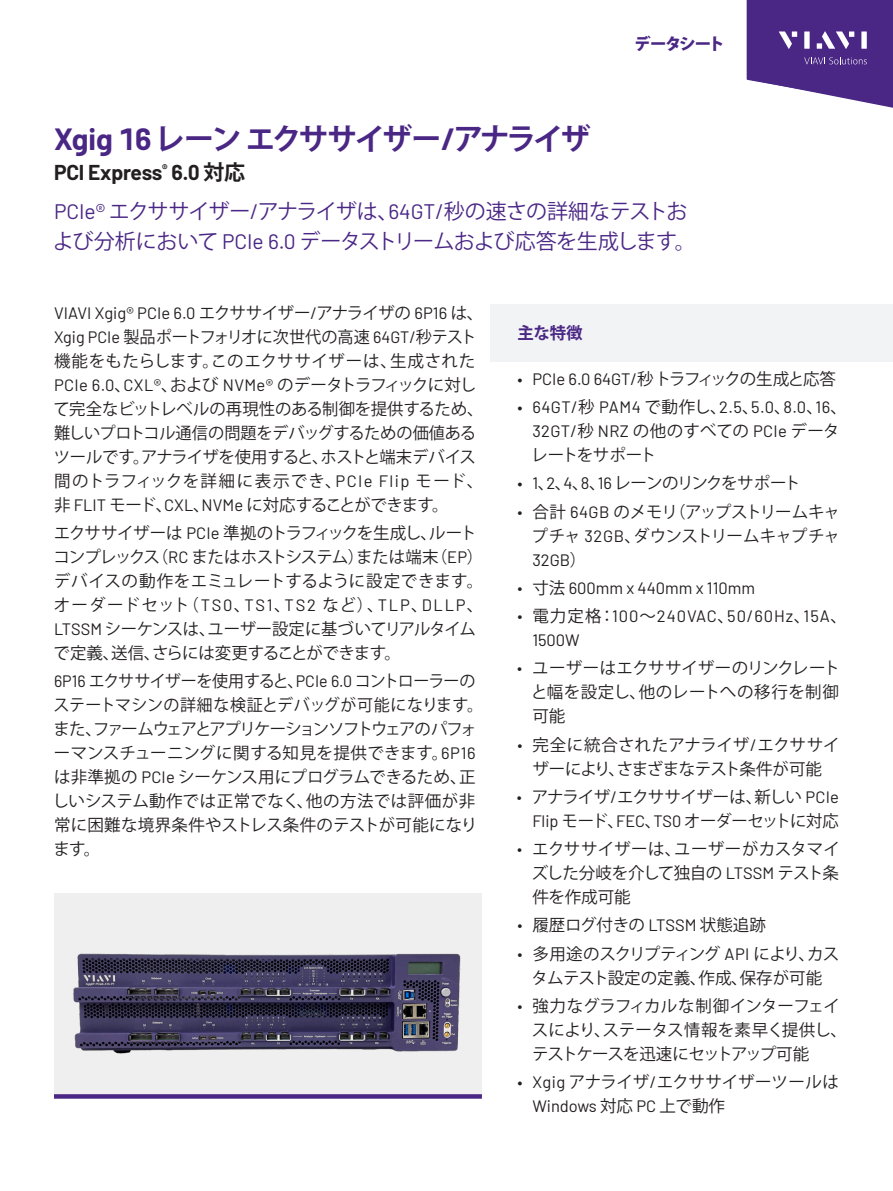
<style>
.page{position:relative;width:893px;height:1191px;background:#fff}
.page>*{position:absolute;margin:0;border:0;box-sizing:border-box;transform-origin:0 0}
.H1_Sub-Brand_20_24{font:700 30px "Koz Go Pro";letter-spacing:-.09em;color:#4a2785}
.Intro___Call_Out{font:21px/30px "Koz Go Pro";letter-spacing:-.04em;color:#4a2785}
.H2_Product_Name_14_20{font:700 21px "Barlow";letter-spacing:-.01em;color:#231f20}
.Body_Copy{font:16.5px/24px "Koz Go Pro";letter-spacing:-.015em;color:#231f20}
.t1{font:16.5px/24px "Barlow";letter-spacing:.015em;color:#231f20}
.Body_Copy-2{font:16.5px/24px "Koz Go Pro";letter-spacing:-.04em;color:#231f20;text-align:right}
.t2{font:16.5px/24px "Barlow";letter-spacing:.055em;color:#231f20}
.Body_Copy-3{font:16.5px "Koz Go Pro";letter-spacing:-.06em;color:#231f20}
.t3{font:800 16.5px "Koz Go Pro";letter-spacing:-.09em;color:#4a2785}
.FB_-_H1_Features_Heading{font:700 16.5px "Koz Go Pro";color:#4a2785}
.s1{font-family:"Barlow"}
.s2{font-family:"Koz Go Pro"}
</style>
<div class="page">
<div style="left:490px;top:304px;width:403px;height:57px;background:#f2f3f4"></div>
<svg style="left:747px;top:0;width:146px;height:108px"></svg>
<div style="left:54px;top:893px;width:428px;height:204px;background:#efeff0"></div>
<img style="left:73px;top:953px;width:388px;height:101px">
<svg style="left:54px;top:1094px;width:428px;height:4px;background:#52318a"></svg>
<p class="t3" style="left:634px;top:33px;width:92px">データシート</p>
<p class="H1_Sub-Brand_20_24" style="left:54px;top:120px;width:538px"><span class="s1">Xgig 16</span> レーンエクササイザー<span class="s1">/</span>アナライザ</p>
<p class="H2_Product_Name_14_20" style="left:54px;top:157px;width:193px">PCI Express<sup>®</sup> 6.0 <span class="s2">対応</span></p>
<p class="Intro___Call_Out" style="left:53px;top:197px;width:644px"><span class="s1">PCIe®</span> エクササイザー<span class="s1">/</span>アナライザは、<span class="s1">64GT/</span>秒の速さの詳細なテストおよび分析において <span class="s1">PCIe 6.0</span> データストリームおよび応答を生成します。</p>
<p class="Body_Copy" style="left:54px;top:301px;width:431px"><span class="s1">VIAVI Xgig® PCIe 6.0</span> エクササイザー<span class="s1">/</span>アナライザの <span class="s1">6P16</span> は、<span class="s1">Xgig PCIe</span> 製品ポートフォリオに次世代の高速 <span class="s1">64GT/</span>秒テスト機能をもたらします。このエクササイザーは、生成された<span class="s1">PCIe 6.0</span>、<span class="s1">CXL®</span>、および <span class="s1">NVMe®</span> のデータトラフィックに対して完全なビットレベルの再現性のある制御を提供するため、難しいプロトコル通信の問題をデバッグするための価値あるツールです。アナライザを使用すると、ホストと端末デバイス間のトラフィックを詳細に表示でき、<span class="s1">PCIe Flip</span> モード、非 <span class="s1">FLIT</span> モード、<span class="s1">CXL</span>、<span class="s1">NVMe</span> に対応することができます。</p>
<p class="Body_Copy" style="left:53px;top:521px;width:432px">エクササイザーは <span class="s1">PCIe</span> 準拠のトラフィックを生成し、ルートコンプレックス（<span class="s1">RC</span> またはホストシステム）または端末（<span class="s1">EP</span>）デバイスの動作をエミュレートするように設定できます。オーダードセット（<span class="s1">TS0</span>、<span class="s1">TS1</span>、<span class="s1">TS2</span> など）、<span class="s1">TLP</span>、<span class="s1">DLLP</span>、<span class="s1">LTSSM</span> シーケンスは、ユーザー設定に基づいてリアルタイムで定義、送信、さらには変更することができます。</p>
<p class="Body_Copy" style="left:52px;top:669px;width:432px"><span class="s1">6P16</span> エクササイザーを使用すると、<span class="s1">PCIe 6.0</span> コントローラーのステートマシンの詳細な検証とデバッグが可能になります。また、ファームウェアとアプリケーションソフトウェアのパフォーマンスチューニングに関する知見を提供できます。<span class="s1">6P16</span>は非準拠の <span class="s1">PCIe</span> シーケンス用にプログラムできるため、正しいシステム動作では正常でなく、他の方法では評価が非常に困難な境界条件やストレス条件のテストが可能になります。</p>
<p class="FB_-_H1_Features_Heading" style="left:517px;top:323px;width:67px">主な特徴</p>
<p class="t1" style="left:517px;top:365px;width:320px">• PCIe 6.0 64GT/<span class="s2">秒トラフィックの生成と応答</span></p>
<p class="t1" style="left:531px;top:394px;width:317px;text-indent:-14px">• 64GT/<span class="s2">秒</span> PAM4 <span class="s2">で動作し、</span>2.5<span class="s2">、</span>5.0<span class="s2">、</span>8.0<span class="s2">、</span>16<span class="s2">、<br></span>32GT/<span class="s2">秒</span> NRZ <span class="s2">の他のすべての</span> PCIe <span class="s2">データレートをサポート</span></p>
<p class="Body_Copy-3" style="left:517px;top:472px;width:285px"><span class="s1">• 1</span>、<span class="s1">2</span>、<span class="s1">4</span>、<span class="s1">8</span>、<span class="s1">16</span>レーンのリンクをサポート</p>
<p class="Body_Copy" style="left:531px;top:500px;width:310px;text-align:justify;text-indent:-14px">• 合計 <span class="s1">64GB</span> のメモリ（アップストリームキャプチャ <span class="s1">32GB</span>、ダウンストリームキャプチャ<span class="s1">32GB</span>）</p>
<p class="t1" style="left:517px;top:574px;width:239px"><span class="s2">• 寸法</span> 600mm x 440mm x 110mm</p>
<p class="t2" style="left:532px;top:603px;width:316px;text-indent:-15px"><span class="s2">• 電力定格：</span>100<span class="s2">～</span>240VAC<span class="s2">、</span>50/60Hz<span class="s2">、</span>15A<span class="s2">、<br></span>1500W</p>
<p class="Body_Copy" style="left:531px;top:656px;width:311px;text-align:justify;text-indent:-14px">• ユーザーはエクササイザーのリンクレートと幅を設定し、他のレートへの移行を制御可能</p>
<p class="Body_Copy" style="left:517px;top:733px;width:324px;text-align:center">• 完全に統合されたアナライザ<span class="s1">/</span>エクササイザーにより、さまざまなテスト条件が可能</p>
<p class="Body_Copy-2" style="left:517px;top:785px;width:324px">• アナライザ<span class="s1">/</span>エクササイザーは、新しい <span class="s1">PCIe<br>Flip</span> モード、<span class="s1">FEC</span>、<span class="s1">TS0</span> オーダーセットに対応</p>
<p class="Body_Copy" style="left:532px;top:837px;width:310px;text-align:justify;text-indent:-15px">• エクササイザーは、ユーザーがカスタマイズした分岐を介して独自の <span class="s1">LTSSM</span> テスト条件を作成可能</p>
<p class="Body_Copy" style="left:517px;top:913px;width:250px">• 履歴ログ付きの <span class="s1">LTSSM</span> 状態追跡</p>
<p class="Body_Copy" style="left:517px;top:942px;width:323px;text-align:center">• 多用途のスクリプティング <span class="s1">API</span> により、カスタムテスト設定の定義、作成、保存が可能</p>
<p class="Body_Copy" style="left:532px;top:994px;width:317px;text-indent:-14px">• 強力なグラフィカルな制御インターフェイスにより、ステータス情報を素早く提供し、テストケースを迅速にセットアップ可能</p>
<p class="Body_Copy" style="left:532px;top:1070px;width:308px;text-indent:-15px"><span class="s1">• Xgig</span> アナライザ<span class="s1">/</span>エクササイザーツールは<br><span class="s1">Windows</span> 対応 <span class="s1">PC</span> 上で動作</p>
</div>
